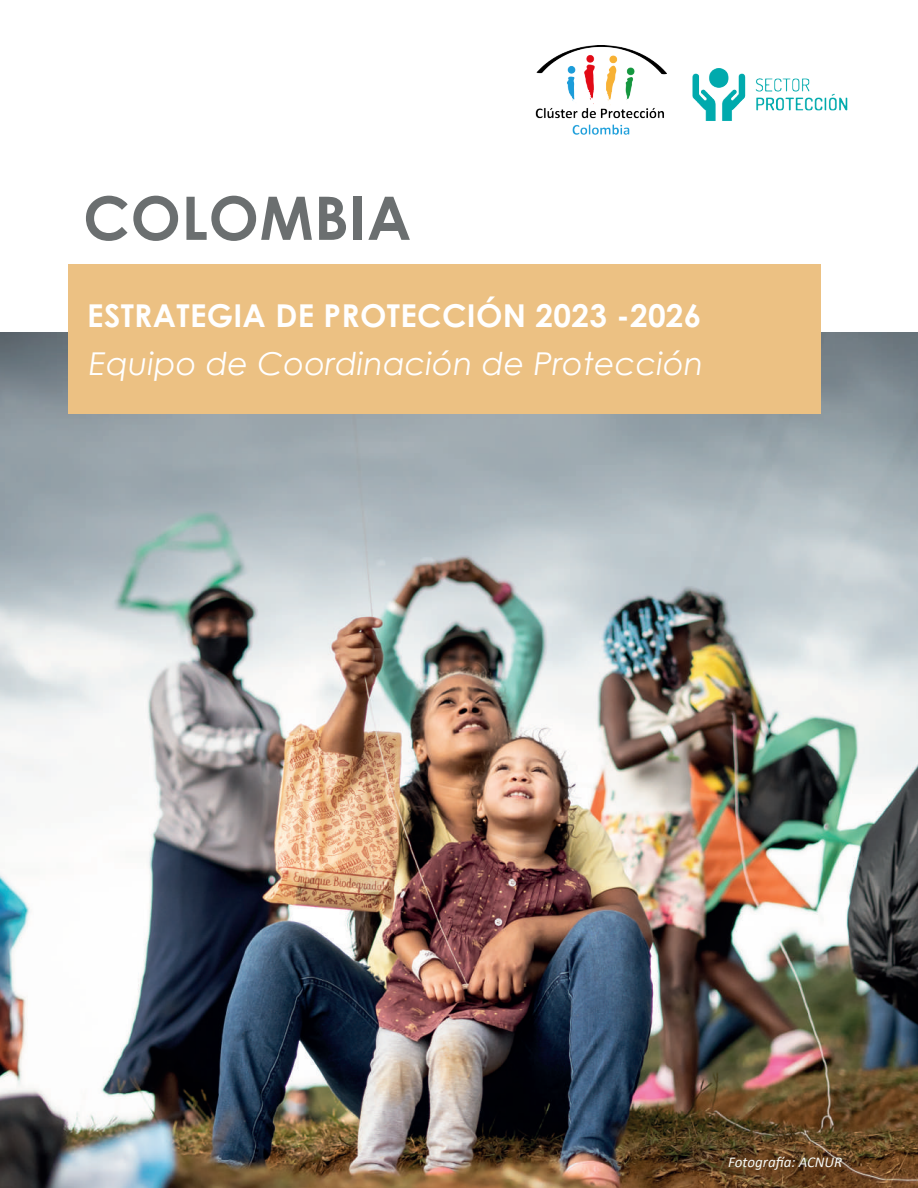
<style>
.page{position:relative;width:918px;height:1188px;background:#fff}
.page>*{position:absolute;margin:0;border:0;box-sizing:border-box;transform-origin:0 0}
.t1{font:700 60px "Century Gothic";letter-spacing:.01em;color:#6b6f70}
.t2{font:italic 31.5px "Century Gothic";letter-spacing:.01em;color:#fff}
.t3{font:700 31.5px "Century Gothic";letter-spacing:.01em;color:#fff}
.t4{font:italic 15px "Calibri";color:#f6f8f4}
</style>
<div class="page">
<img style="left:0;top:333px;width:918px;height:855px">
<img style="left:535px;top:45px;width:120px;height:90px">
<div style="left:68px;top:264px;width:753px;height:149px;background:#ecc183"></div>
<img style="left:655px;top:62px;width:193px;height:59px">
<h1 class="t1" style="left:83px;top:173px;width:330px">COLOMBIA</h1>
<p class="t3" style="left:87px;top:291px;width:616px">ESTRATEGIA DE PROTECCIÓN 2023 -2026</p>
<p class="t2" style="left:89px;top:341px;width:616px">Equipo de Coordinación de Protección</p>
<p class="t4" style="left:728px;top:1151px;width:116px">Fotografía: ACNUR</p>
</div>
